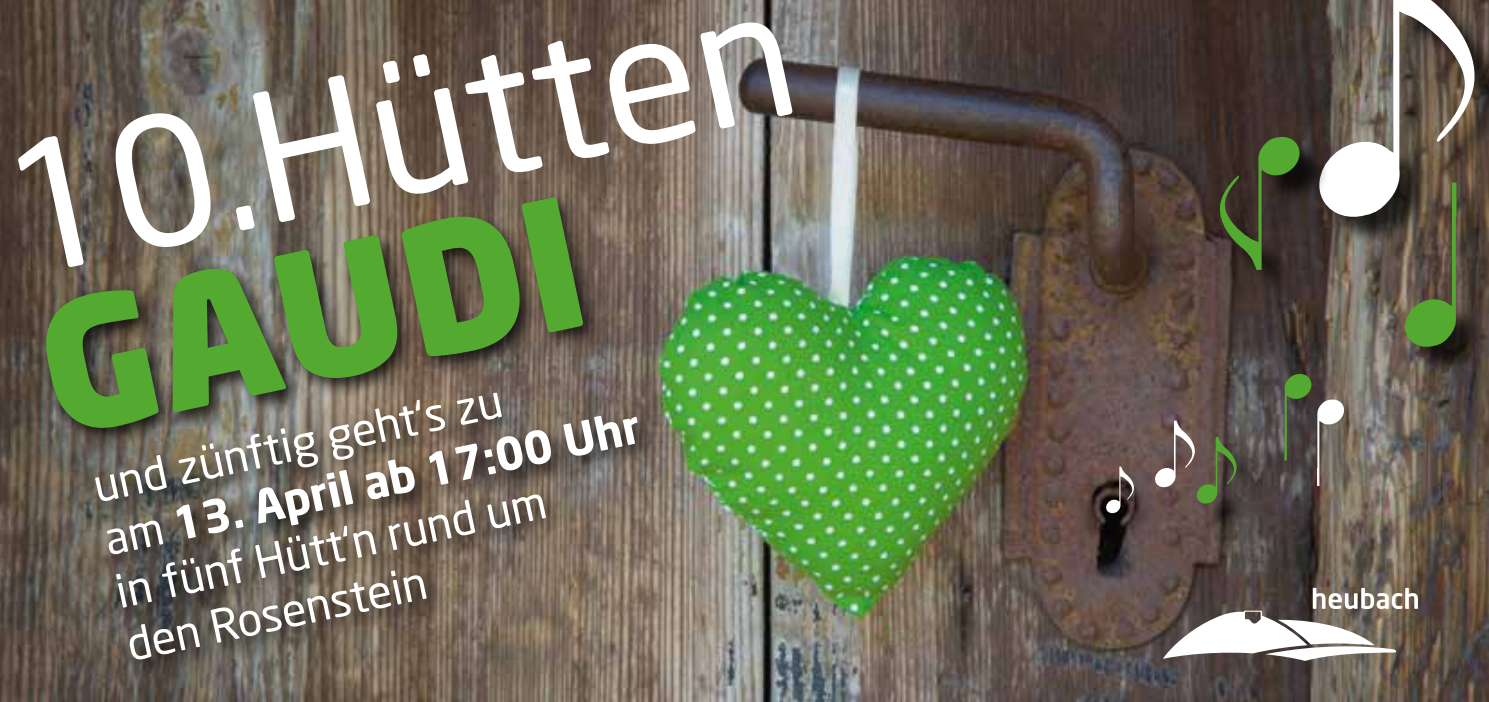
<style>
.page{position:relative;width:1489px;height:702px;background:#fff}
.page>*{position:absolute;margin:0;border:0;box-sizing:border-box;transform-origin:0 0}
.t1{font:177px "Neo Sans";color:#fff}
.t2{font:900 177px "Neo Sans";color:#54a930}
.t3{font:45px/54px "Neo Sans";color:#fff}
.s1{font-weight:700}
</style>
<div class="page">
<img style="left:0;top:0;width:1488px;height:702px">
<div style="left:40px;top:192px;width:562px;height:256px;background:#000;opacity:.75"></div>
<svg style="left:1104px;top:466px;width:30px;height:47px"></svg>
<div style="left:1322px;top:0;width:166px;height:247px;background:#000;opacity:.75"></div>
<div style="left:1200px;top:442px;width:67px;height:92px;background:#000;opacity:.75"></div>
<svg style="left:1153px;top:420px;width:84px;height:84px;background:#6d6457"></svg>
<svg style="left:1284px;top:373px;width:61px;height:113px;background:#68695a"></svg>
<div style="left:1408px;top:187px;width:79px;height:191px;background:#000;opacity:.75"></div>
<svg style="left:1313px;top:0;width:164px;height:348px;background:#767062"></svg>
<div style="left:1224px;top:142px;width:106px;height:158px;background:#000;opacity:.75"></div>
<svg style="left:1217px;top:135px;width:85px;height:135px;background:#3d4529"></svg>
<div style="left:90px;top:387px;width:567px;height:292px;background:#000;opacity:.75"></div>
<svg style="left:1162px;top:587px;width:255px;height:74px"></svg>
<h1 class="t1" style="left:-17px;top:108px;width:804px;rotate:-12deg">10.Hütten</h1>
<h1 class="t2" style="left:18px;top:260px;width:552px;rotate:-12deg">GAUDI</h1>
<p class="t3" style="left:88px;top:459px;width:548px;rotate:-12deg">und zünftig geht‘s zu<br>am <span class="s1">13. April ab 17:00 Uhr </span>in fünf Hütt‘n rund um<br>den Rosenstein</p>
</div>
